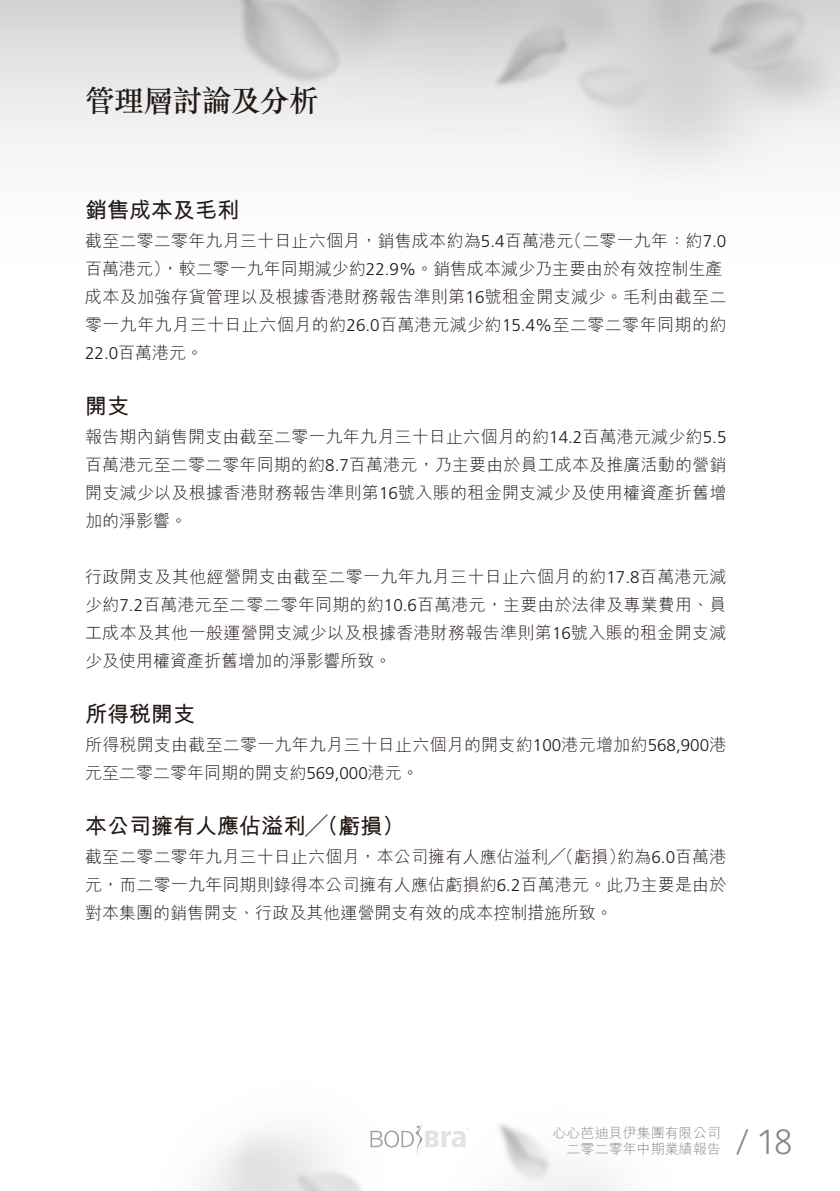
<style>
.page{position:relative;width:840px;height:1191px;background:#fff}
.page>*{position:absolute;margin:0;border:0;box-sizing:border-box;transform-origin:0 0}
.t1{font:300 34px "Vectora LT Std";color:#898989}
.t2{font:500 30px "M Sung HK";letter-spacing:-.03em;color:#231916}
.t3{font:700 22px "M Hei HK";color:#231916}
.t4{font:300 17px/28px "M Hei HK";letter-spacing:.01em;color:#231916}
.t5{font:300 14px "M Hei HK";color:#898989}
.s1{font-family:"Frutiger LT Std"}
</style>
<div class="page">
<img style="left:466px;top:1124px;width:150px;height:67px">
<svg style="left:0;top:0;width:839px;height:177px"></svg>
<svg style="left:370px;top:1120px;width:102px;height:36px"></svg>
<h2 class="t2" style="left:85px;top:80px;width:235px">管理層討論及分析</h2>
<p class="t3" style="left:85px;top:194px;width:155px">銷售成本及毛利</p>
<p class="t4" style="left:564px;top:226px;width:163px">（二零一九年：約<span class="s1">7.0</span></p>
<p class="t4" style="left:85px;top:226px;width:642px">截至二零二零年九月三十日止六個月，銷售成本約為<span class="s1">5.4</span>百萬港元<br>百萬港元，）較二零一九年同期減少約<span class="s1">22.9%</span>。銷售成本減少乃主要由於有效控制生產成本及加強存貨管理以及根據香港財務報告準則第<span class="s1">16</span>號租金開支減少。毛利由截至二零一九年九月三十日止六個月的約<span class="s1">26.0</span>百萬港元減少約<span class="s1">15.4%</span>至二零二零年同期的約<span class="s1">22.0</span>百萬港元。</p>
<p class="t3" style="left:85px;top:390px;width:45px">開支</p>
<p class="t4" style="left:85px;top:422px;width:642px;text-align:justify">報告期內銷售開支由截至二零一九年九月三十日止六個月的約<span class="s1">14.2</span>百萬港元減少約<span class="s1">5.5</span>百萬港元至二零二零年同期的約<span class="s1">8.7</span>百萬港元，乃主要由於員工成本及推廣活動的營銷開支減少以及根據香港財務報告準則第<span class="s1">16</span>號入賬的租金開支減少及使用權資產折舊增加的淨影響。</p>
<p class="t4" style="left:85px;top:562px;width:642px;text-align:justify">行政開支及其他經營開支由截至二零一九年九月三十日止六個月的約<span class="s1">17.8</span>百萬港元減少約<span class="s1">7.2</span>百萬港元至二零二零年同期的約<span class="s1">10.6</span>百萬港元，主要由於法律及專業費用、員工成本及其他一般運營開支減少以及根據香港財務報告準則第<span class="s1">16</span>號入賬的租金開支減少及使用權資產折舊增加的淨影響所致。</p>
<p class="t3" style="left:85px;top:698px;width:111px">所得稅開支</p>
<p class="t4" style="left:85px;top:730px;width:642px">所得稅開支由截至二零一九年九月三十日止六個月的開支約<span class="s1">100</span>港元增加約<span class="s1">568,900</span>港元至二零二零年同期的開支約<span class="s1">569,000</span>港元。</p>
<p class="t3" style="left:85px;top:810px;width:320px">本公司擁有人應佔溢利╱（虧損(</p>
<p class="t4" style="left:616px;top:842px;width:111px">約為<span class="s1">6.0</span>百萬港</p>
<p class="t4" style="left:85px;top:842px;width:642px">截至二零二零年九月三十日止六個月，本公司擁有人應佔溢利╱（虧損）<br>元，而二零一九年同期則錄得本公司擁有人應佔虧損約<span class="s1">6.2</span>百萬港元。此乃主要是由於對本集團的銷售開支、行政及其他運營開支有效的成本控制措施所致。</p>
<p class="t5" style="left:552px;top:1123px;width:169px">心心芭迪貝伊集團有限公司</p>
<h1 class="t1" style="left:735px;top:1122px;width:58px">/18</h1>
<p class="t5" style="left:566px;top:1139px;width:155px">二零二零年中期業績報告</p>
</div>
